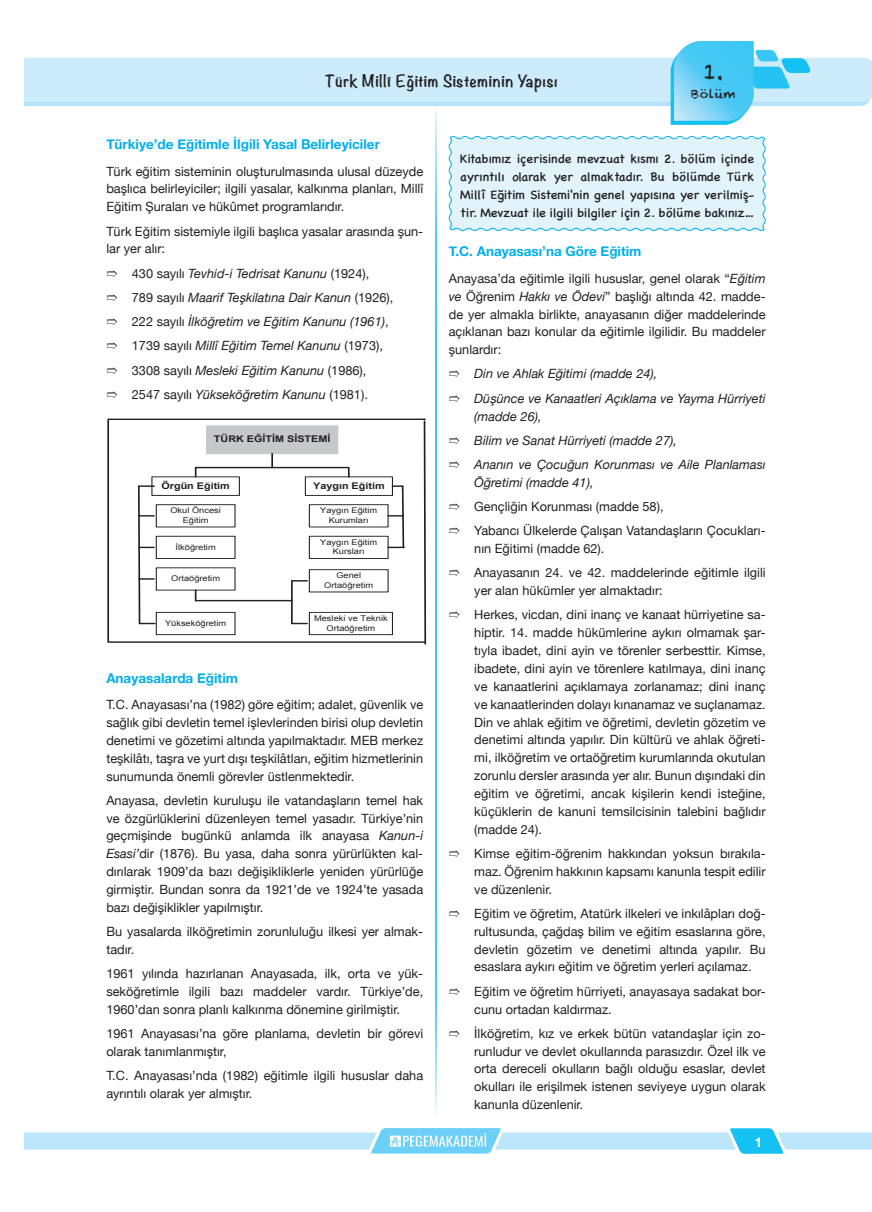
<style>
.page{position:relative;width:872px;height:1212px;background:#fff}
.page>*{position:absolute;margin:0;border:0;box-sizing:border-box;transform-origin:0 0}
.t1{font:21px "Chalkduster";color:#231f20}
.t2{font:700 15px "Noteworthy";letter-spacing:.04em;color:#231f20}
.t3{font:700 13.5px "Helvetica Neue";color:#00aeef}
.t4{font:700 13.5px "Helvetica Neue";color:#fff}
.t5{font:12.75px/17.9px "Helvetica Neue";color:#231f20;text-align:justify}
.t6{font:italic 12.75px/24.3px "Helvetica Neue";color:#231f20}
.t7{font:12.75px/17.9px "Chalkboard SE";color:#231f20;text-align:justify}
.t8{font:12px "Chalkduster";letter-spacing:.02em;color:#231f20}
.t9{font:700 9.15px "Arial";color:#231f20;scale:1.18 1}
.t10{font:7.8px/9.4px "Arial";color:#231f20;text-align:center;scale:1.18 1}
.s1{font-style:normal}
.s2{font-style:italic}
</style>
<div class="page">
<svg style="left:24px;top:41px;width:848px;height:84px"></svg>
<hr style="left:435px;top:109px;width:2px;height:1016px;background:#fff">
<svg style="left:24px;top:1128px;width:848px;height:26px"></svg>
<div style="left:207px;top:426px;width:131px;height:28px;background:#c7c8ca"></div>
<div style="left:156px;top:536px;width:79px;height:23px;border:1px solid #231f20"></div>
<div style="left:156px;top:612px;width:79px;height:23px;border:1px solid #231f20"></div>
<div style="left:309px;top:536px;width:79px;height:23px;border:1px solid #231f20"></div>
<div style="left:309px;top:612px;width:83px;height:23px;border:1px solid #231f20"></div>
<svg style="left:388px;top:485px;width:17px;height:64px"></svg>
<svg style="left:138px;top:485px;width:17px;height:140px"></svg>
<svg style="left:292px;top:580px;width:15px;height:2px"></svg>
<svg style="left:292px;top:623px;width:15px;height:1px"></svg>
<hr style="left:291px;top:581px;width:2px;height:42px;background:#231f20">
<hr style="left:196px;top:600px;width:96px;height:1px;background:#231f20">
<svg style="left:271px;top:454px;width:2px;height:13px"></svg>
<div style="left:195px;top:467px;width:155px;height:11px;border:2px solid #231f20"></div>
<div style="left:107px;top:418px;width:319px;height:225px;border:2px solid #231f20"></div>
<svg style="left:423px;top:420px;width:4px;height:225px"></svg>
<svg style="left:448px;top:136px;width:318px;height:95px;background:#dbf2fb"></svg>
<p class="t2" style="left:325px;top:67px;width:234px">Türk Millî Eğitim Sisteminin Yapısı</p>
<h1 class="t1" style="left:703px;top:60px;width:21px">1.</h1>
<p class="t8" style="left:691px;top:87px;width:46px">Bölüm</p>
<p class="t3" style="left:106px;top:134px;width:275px">Türkiye’de Eğitimle İlgili Yasal Belirleyiciler</p>
<p class="t5" style="left:106px;top:163px;width:318px">Türk eğitim sisteminin oluşturulmasında ulusal düzeyde başlıca belirleyiciler; ilgili yasalar, kalkınma planları, Millî Eğitim Şuraları ve hükûmet programlarıdır.</p>
<p class="t5" style="left:106px;top:223px;width:318px">Türk Eğitim sistemiyle ilgili başlıca yasalar arasında şun&shy;lar yer alır:</p>
<p class="t6" style="left:106px;top:262px;width:288px">➱ <span class="s1">430 sayılı</span> Tevhid-i Tedrisat Kanunu <span class="s1">(1924),<br></span>➱ <span class="s1">789 sayılı</span> Maarif Teşkilatına Dair Kanun <span class="s1">(1926), </span>➱ <span class="s1">222 sayılı</span> İlköğretim ve Eğitim Kanunu (1961)<span class="s1">, </span>➱ <span class="s1">1739 sayılı</span> Millî Eğitim Temel Kanunu <span class="s1">(1973), </span>➱ <span class="s1">3308 sayılı</span> Mesleki Eğitim Kanunu <span class="s1">(1986),<br></span>➱ <span class="s1">2547 sayılı</span> Yükseköğretim Kanunu <span class="s1">(1981).</span></p>
<p class="t9" style="left:214px;top:433px;width:100px">TÜRK EĞİTİM SİSTEMİ</p>
<p class="t9" style="left:161px;top:480px;width:59px">Örgün Eğitim</p>
<p class="t9" style="left:313px;top:480px;width:62px">Yaygın Eğitim</p>
<p class="t10" style="left:170px;top:506px;width:44px">Okul Öncesi<br>Eğitim</p>
<p class="t10" style="left:176px;top:542px;width:35px">İlköğretim</p>
<p class="t10" style="left:171px;top:574px;width:43px">Ortaöğretim</p>
<p class="t10" style="left:165px;top:618px;width:53px">Yükseköğretim</p>
<p class="t10" style="left:320px;top:506px;width:50px">Yaygın Eğitim<br>Kurumları</p>
<p class="t10" style="left:320px;top:538px;width:50px">Yaygın Eğitim<br>Kursları</p>
<p class="t10" style="left:324px;top:571px;width:43px">Genel<br>Ortaöğretim</p>
<p class="t10" style="left:314px;top:614px;width:64px">Mesleki ve Teknik<br>Ortaöğretim</p>
<p class="t3" style="left:106px;top:667px;width:133px">Anayasalarda Eğitim</p>
<p class="t5" style="left:106px;top:696px;width:318px">T.C. Anayasası’na (1982) göre eğitim; adalet, güvenlik ve sağlık gibi devletin temel işlevlerinden birisi olup devletin denetimi ve gözetimi altında yapılmaktadır. MEB merkez teşkilâtı, taşra ve yurt dışı teşkilâtları, eğitim hizmetlerinin sunumunda önemli görevler üstlenmektedir.</p>
<p class="t5" style="left:106px;top:792px;width:318px">Anayasa, devletin kuruluşu ile vatandaşların temel hak ve özgürlüklerini düzenleyen temel yasadır. Türkiye’nin geçmişinde bugünkü anlamda ilk anayasa <span class="s2">Kanun-i Esasi’</span>dir (1876). Bu yasa, daha sonra yürürlükten kal&shy;dırılarak 1909’da bazı değişikliklerle yeniden yürürlüğe girmiştir. Bundan sonra da 1921’de ve 1924’te yasada bazı değişiklikler yapılmıştır.</p>
<p class="t5" style="left:106px;top:923px;width:318px">Bu yasalarda ilköğretimin zorunluluğu ilkesi yer almak&shy;tadır.</p>
<p class="t5" style="left:106px;top:965px;width:318px">1961 yılında hazırlanan Anayasada, ilk, orta ve yük&shy;seköğretimle ilgili bazı maddeler vardır. Türkiye’de, 1960’dan sonra planlı kalkınma dönemine girilmiştir.</p>
<p class="t5" style="left:106px;top:1025px;width:318px">1961 Anayasası’na göre planlama, devletin bir görevi olarak tanımlanmıştır,</p>
<p class="t5" style="left:106px;top:1067px;width:318px">T.C. Anayasası’nda (1982) eğitimle ilgili hususlar daha ayrıntılı olarak yer almıştır.</p>
<p class="t7" style="left:460px;top:149px;width:295px">Kitabımız içerisinde mevzuat kısmı 2. bölüm içinde ayrıntılı olarak yer almaktadır. Bu bölümde Türk Millî Eğitim Sistemi'nin genel yapısına yer verilmiş&shy;tir. Mevzuat ile ilgili bilgiler için 2. bölüme bakınız…</p>
<p class="t3" style="left:449px;top:241px;width:194px">T.C. Anayasası’na Göre Eğitim</p>
<p class="t5" style="left:449px;top:270px;width:318px">Anayasa’da eğitimle ilgili hususlar, genel olarak “<span class="s2">Eğitim ve</span> Öğrenim <span class="s2">Hakkı ve Ödevi</span>” başlığı altında 42. madde&shy;de yer almakla birlikte, anayasanın diğer maddelerinde açıklanan bazı konular da eğitimle ilgilidir. Bu maddeler şunlardır:</p>
<p class="t6" style="left:449px;top:363px;width:318px">➱ Din ve Ahlak Eğitimi (madde 24),<br>➱ Düşünce ve Kanaatleri Açıklama ve Yayma Hürriyeti</p>
<p class="t6" style="left:449px;top:405px;width:318px;text-indent:26px">(madde 26),<br>➱ Bilim ve Sanat Hürriyeti (madde 27),<br>➱ Ananın ve Çocuğun Korunması ve Aile Planlaması</p>
<p class="t5" style="left:449px;top:471px;width:318px;line-height:24.2px;text-align:left;text-indent:26px"><span class="s2">Öğretimi (madde 41),<br></span>➱ Gençliğin Korunması (madde 58),<br>➱ Yabancı Ülkelerde Çalışan Vatandaşların Çocukları-</p>
<p class="t5" style="left:449px;top:537px;width:318px;line-height:24.2px;text-indent:26px">nın Eğitimi (madde 62).<br>➱ Anayasanın 24. ve 42. maddelerinde eğitimle ilgili</p>
<p class="t5" style="left:449px;top:579px;width:318px;line-height:24.2px;text-indent:26px">yer alan hükümler yer almaktadır:<br>➱ Herkes, vicdan, dini inanç ve kanaat hürriyetine sa-</p>
<p class="t5" style="left:474px;top:625px;width:293px">hiptir. 14. madde hükümlerine aykırı olmamak şar&shy;tıyla ibadet, dini ayin ve törenler serbesttir. Kimse, ibadete, dini ayin ve törenlere katılmaya, dini inanç ve kanaatlerini açıklamaya zorlanamaz; dini inanç ve kanaatlerinden dolayı kınanamaz ve suçlanamaz.<br>Din ve ahlak eğitim ve öğretimi, devletin gözetim ve denetimi altında yapılır. Din kültürü ve ahlak öğreti&shy;mi, ilköğretim ve ortaöğretim kurumlarında okutulan zorunlu dersler arasında yer alır. Bunun dışındaki din eğitim ve öğretimi, ancak kişilerin kendi isteğine, küçüklerin de kanuni temsilcisinin talebini bağlıdır (madde 24).</p>
<p class="t5" style="left:474px;top:845px;width:293px;text-indent:-26px">➱ Kimse eğitim-öğrenim hakkından yoksun bırakıla&shy;maz. Öğrenim hakkının kapsamı kanunla tespit edilir ve düzenlenir.</p>
<p class="t5" style="left:474px;top:905px;width:293px;text-indent:-26px">➱ Eğitim ve öğretim, Atatürk ilkeleri ve inkılâpları doğ&shy;rultusunda, çağdaş bilim ve eğitim esaslarına göre, devletin gözetim ve denetimi altında yapılır. Bu esaslara aykırı eğitim ve öğretim yerleri açılamaz.</p>
<p class="t5" style="left:474px;top:983px;width:293px;text-indent:-26px">➱ Eğitim ve öğretim hürriyeti, anayasaya sadakat bor&shy;cunu ortadan kaldırmaz.</p>
<p class="t5" style="left:474px;top:1025px;width:293px;text-indent:-26px">➱ İlköğretim, kız ve erkek bütün vatandaşlar için zo&shy;runludur ve devlet okullarında parasızdır. Özel ilk ve orta dereceli okulların bağlı olduğu esaslar, devlet okulları ile erişilmek istenen seviyeye uygun olarak kanunla düzenlenir.</p>
<p class="t4" style="left:754px;top:1132px;width:9px">1</p>
</div>
